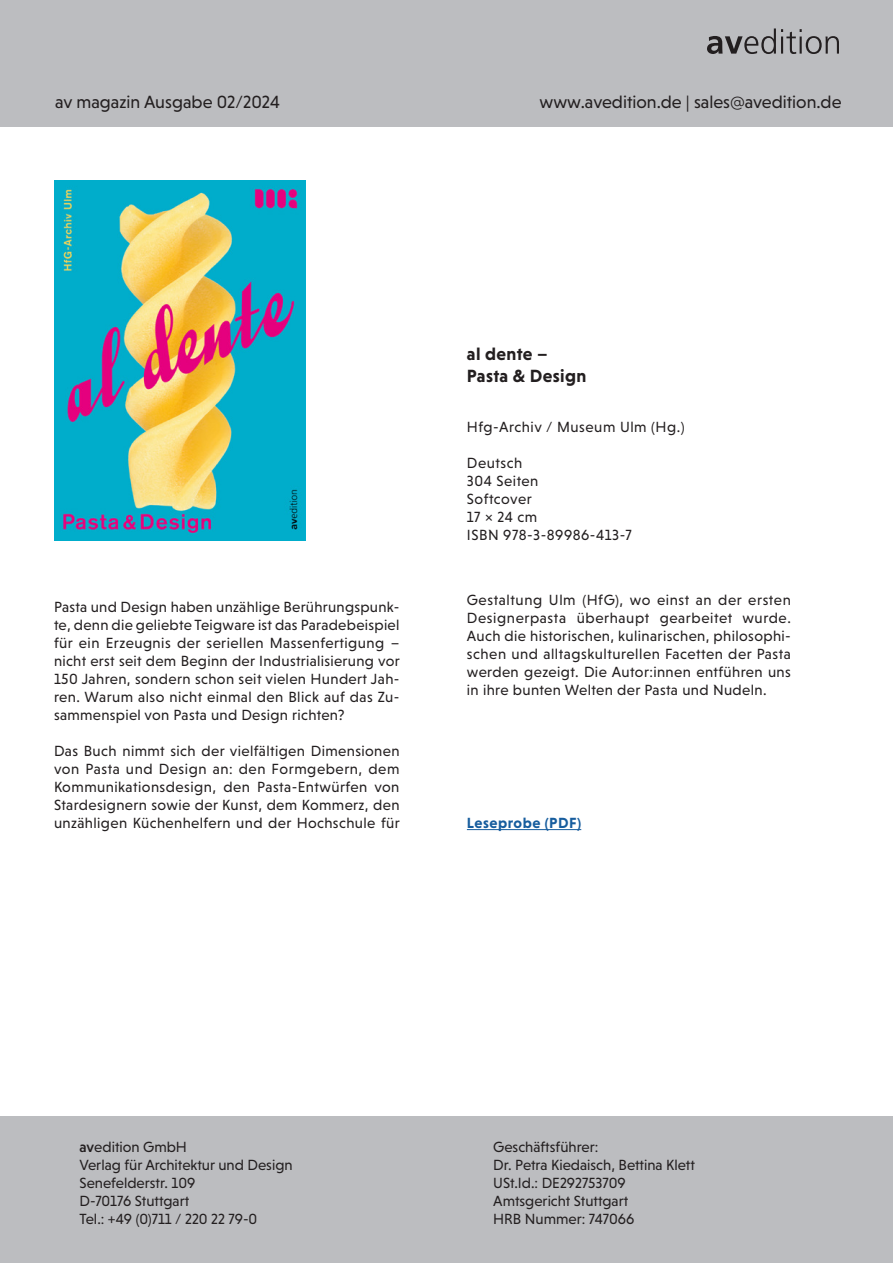
<style>
.page{position:relative;width:893px;height:1263px;background:#fff}
.page>*{position:absolute;margin:0;border:0;box-sizing:border-box;transform-origin:0 0}
.t1{font:18px "Niveau Grotesk";color:#231f20}
.t2{font:700 18px/21.6px "Niveau Grotesk";letter-spacing:.02em;color:#231f20}
.t3{font:15px/18px "Niveau Grotesk";letter-spacing:.015em;color:#231f20;text-align:justify}
.t4{font:15px/18px "Niveau Grotesk";letter-spacing:.035em;color:#231f20}
.t5{font:700 15px "Niveau Grotesk";letter-spacing:.035em;color:#175d9e}
.s1{font-weight:500}
</style>
<div class="page">
<div style="left:0;top:0;width:893px;height:126px;background:#bcbdc0"></div>
<hr style="left:467px;top:829px;width:114px;height:1px;background:#175d9e">
<img style="left:54px;top:180px;width:251px;height:360px">
<svg style="left:707px;top:28px;width:132px;height:26px"></svg>
<div style="left:0;top:1116px;width:893px;height:147px;background:#bcbdc0"></div>
<p class="t1" style="left:55px;top:92px;width:226px">av magazin Ausgabe 02/2024</p>
<p class="t1" style="left:539px;top:92px;width:304px">www.avedition.de | sales@avedition.de</p>
<p class="t3" style="left:54px;top:598px;width:347px">Pasta und Design haben unzählige Berührungspunk&shy;te, denn die geliebte Teigware ist das Paradebeispiel für ein Erzeugnis der seriellen Massenfertigung – nicht erst seit dem Beginn der Industrialisierung vor 150 Jahren, sondern schon seit vielen Hundert Jah&shy;ren. Warum also nicht einmal den Blick auf das Zu&shy;sammenspiel von Pasta und Design richten?</p>
<p class="t3" style="left:54px;top:742px;width:347px">Das Buch nimmt sich der vielfältigen Dimensionen von Pasta und Design an: den Formgebern, dem Kommunikationsdesign, den Pasta-Entwürfen von Stardesignern sowie der Kunst, dem Kommerz, den unzähligen Küchenhelfern und der Hochschule für</p>
<p class="t2" style="left:467px;top:343px;width:121px">al dente –<br>Pasta &amp; Design</p>
<p class="t4" style="left:467px;top:418px;width:219px">Hfg-Archiv / Museum Ulm (Hg.)</p>
<p class="t4" style="left:467px;top:454px;width:166px">Deutsch<br>304 Seiten<br>Softcover<br>17 × 24 cm<br>ISBN 978-3-89986-413-7</p>
<p class="t3" style="left:467px;top:591px;width:326px">Gestaltung Ulm (HfG), wo einst an der ersten Designerpasta überhaupt gearbeitet wurde.<br>Auch die historischen, kulinarischen, philosophi&shy;schen und alltagskulturellen Facetten der Pasta werden gezeigt. Die Autor:innen entführen uns in ihre bunten Welten der Pasta und Nudeln.</p>
<p class="t5" style="left:467px;top:814px;width:116px">Leseprobe (PDF)</p>
<p class="t3" style="left:80px;top:1138px;width:215px;text-align:left"><span class="s1">av</span>edition GmbH<br>Verlag für Architektur und Design<br>Senefelderstr. 109<br>D-70176 Stuttgart<br>Tel.: +49 (0)711 / 220 22 79-0</p>
<p class="t3" style="left:493px;top:1138px;width:203px;text-align:left">Geschäftsführer:<br>Dr. Petra Kiedaisch, Bettina Klett<br>USt.Id.: DE292753709<br>Amtsgericht Stuttgart<br>HRB Nummer: 747066</p>
</div>
